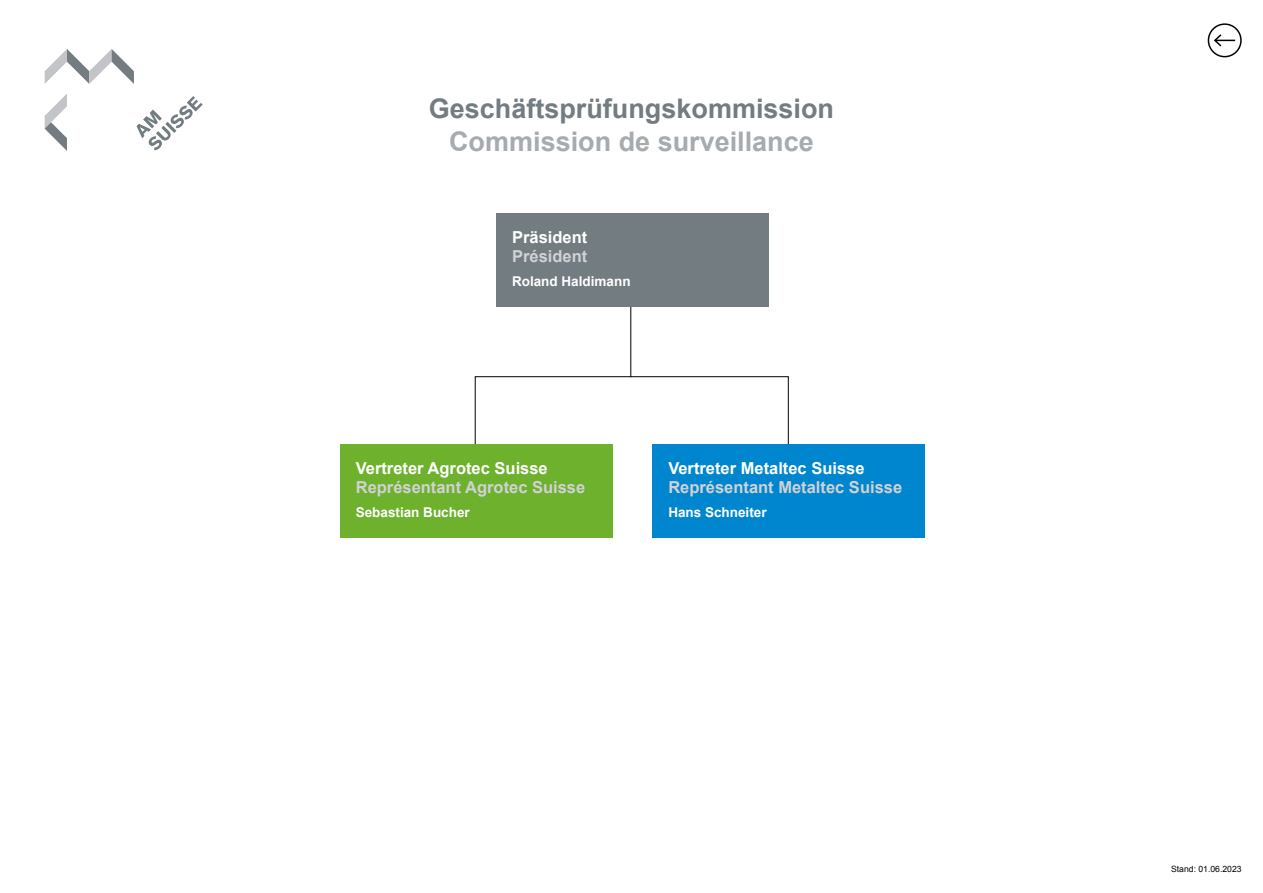
<style>
.page{position:relative;width:1263px;height:893px;background:#fff}
.page>*{position:absolute;margin:0;border:0;box-sizing:border-box;transform-origin:0 0}
.t1{font:700 27px "Arial";color:#727c81}
.t2{font:700 27px "Arial";color:#a6abaf}
.t3{font:700 16.5px "Arial";color:#d1d2d5}
.t4{font:700 16.5px "Arial";color:#fff}
.t5{font:700 13.5px "Arial";color:#fff}
.t6{font:8.7px "Arial";color:#000}
</style>
<div class="page">
<hr style="left:630px;top:299px;width:1px;height:78px;background:#000">
<div style="left:475px;top:376px;width:314px;height:69px;border:1px solid #000"></div>
<div style="left:496px;top:214px;width:272px;height:93px;background:#727c81"></div>
<svg style="left:45px;top:49px;width:89px;height:35px"></svg>
<svg style="left:45px;top:94px;width:22px;height:57px"></svg>
<svg style="left:137px;top:96px;width:66px;height:54px"></svg>
<div style="left:340px;top:444px;width:272px;height:94px;background:#6db12d"></div>
<div style="left:653px;top:444px;width:272px;height:94px;background:#0086ce"></div>
<svg style="left:1208px;top:24px;width:33px;height:33px"></svg>
<div style="left:1208px;top:23px;width:34px;height:34px;border:2px solid #000;border-radius:50%"></div>
<svg style="left:1213px;top:33px;width:22px;height:15px"></svg>
<h1 class="t1" style="left:429px;top:90px;width:407px">Geschäftsprüfungskommission</h1>
<h1 class="t2" style="left:449px;top:123px;width:366px">Commission de surveillance</h1>
<p class="t4" style="left:512px;top:226px;width:77px">Präsident</p>
<p class="t3" style="left:512px;top:246px;width:77px">Président</p>
<p class="t5" style="left:512px;top:272px;width:120px">Roland Haldimann</p>
<p class="t4" style="left:356px;top:457px;width:193px">Vertreter Agrotec Suisse</p>
<p class="t3" style="left:356px;top:476px;width:231px">Représentant Agrotec Suisse</p>
<p class="t5" style="left:356px;top:503px;width:116px">Sebastian Bucher</p>
<p class="t4" style="left:668px;top:457px;width:198px">Vertreter Metaltec Suisse</p>
<p class="t3" style="left:668px;top:476px;width:235px">Représentant Metaltec Suisse</p>
<p class="t5" style="left:668px;top:503px;width:100px">Hans Schneiter</p>
<p class="t6" style="left:1171px;top:863px;width:72px">Stand: 01.06.2023</p>
</div>
